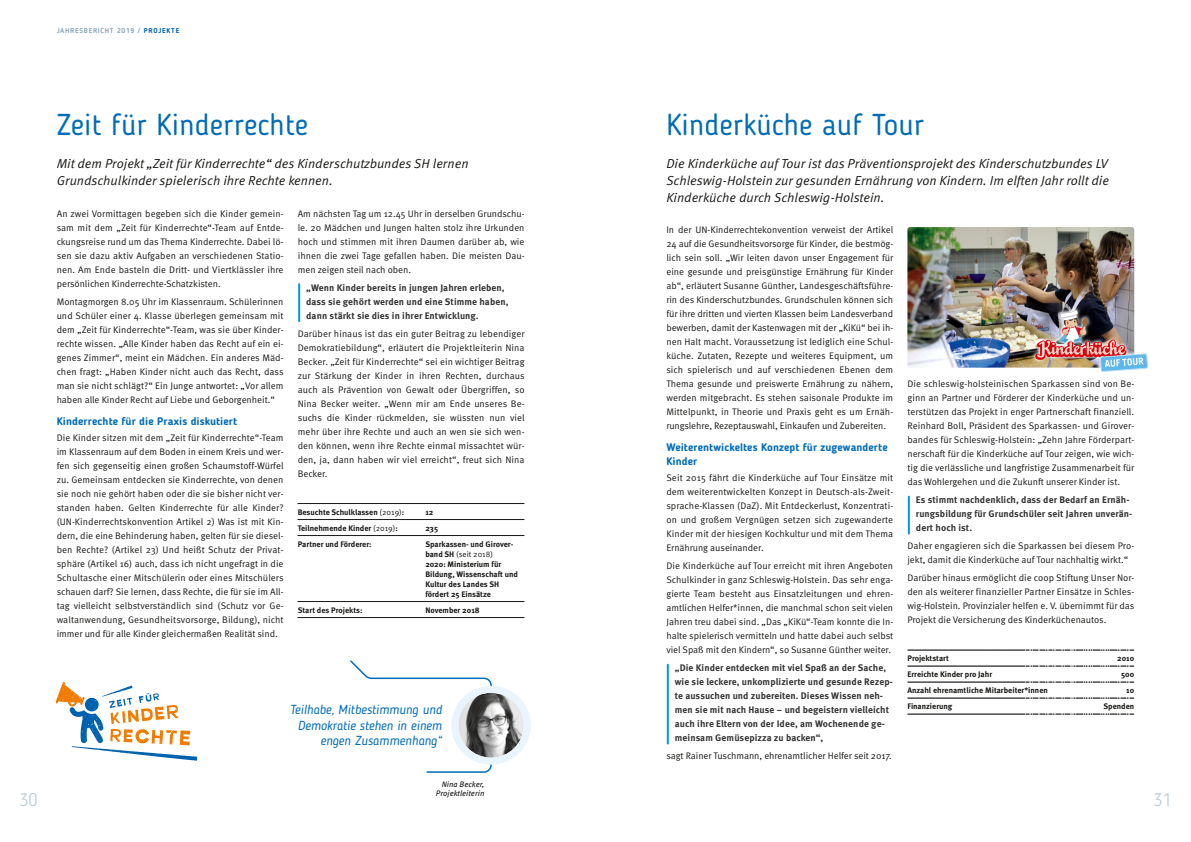
<style>
.page{position:relative;width:1191px;height:842px;background:#fff}
.page>*{position:absolute;margin:0;border:0;box-sizing:border-box;transform-origin:0 0}
.t1{font:30px "Blogger Sans";letter-spacing:.01em;color:#006cb7}
.t2{font:300 18px "Blogger Sans";color:#bacad3}
.t3{font:italic 13px/17.4px "Meta Pro";color:#181715;text-align:justify}
.t4{font:italic 13px/15.6px "Blogger Sans";color:#006cb7;text-align:right}
.t5{font:700 11px/14px "Blogger Sans";letter-spacing:.005em;color:#006cb7}
.t6{font:9.5px/14px "Meta Pro";letter-spacing:-.005em;color:#181715;text-align:justify}
.t7{font:700 9.5px/14px "Meta Pro";letter-spacing:.01em;color:#333}
.t8{font:700 8px/10px "Meta Pro";color:#181715}
.t9{font:italic 8px/9px "Meta Pro";color:#181715;text-align:right}
.t10{font:700 7px "Blogger Sans";letter-spacing:.1em;color:#8daabd}
.s1{color:#0062ae}
.s2{font-weight:400}
</style>
<div class="page">
<hr style="left:667px;top:665px;width:2px;height:79px;background:#009ad9">
<hr style="left:908px;top:497px;width:2px;height:37px;background:#009ad9">
<svg style="left:907px;top:650px;width:227px;height:1px"></svg>
<svg style="left:907px;top:666px;width:227px;height:1px"></svg>
<svg style="left:907px;top:682px;width:227px;height:1px"></svg>
<svg style="left:907px;top:698px;width:227px;height:1px"></svg>
<svg style="left:907px;top:714px;width:227px;height:1px"></svg>
<img style="left:907px;top:227px;width:227px;height:141px;border-radius:3px">
<svg style="left:57px;top:682px;width:140px;height:79px"></svg>
<img style="left:1030px;top:306px;width:105px;height:62px">
<img style="left:1035px;top:310px;width:113px;height:62px">
<hr style="left:298px;top:284px;width:2px;height:37px;background:#009ad9">
<svg style="left:298px;top:503px;width:226px;height:1px"></svg>
<svg style="left:298px;top:519px;width:226px;height:1px"></svg>
<svg style="left:298px;top:535px;width:226px;height:1px"></svg>
<svg style="left:298px;top:601px;width:226px;height:1px"></svg>
<svg style="left:298px;top:617px;width:226px;height:1px"></svg>
<svg style="left:350px;top:660px;width:181px;height:113px"></svg>
<p class="t10" style="left:57px;top:27px;width:124px">JAHRESBERICHT 2019 / <span class="s1">PROJEKTE</span></p>
<h1 class="t1" style="left:57px;top:112px;width:253px">Zeit für Kinderrechte</h1>
<h3 class="t3" style="left:57px;top:156px;width:413px">Mit dem Projekt „Zeit für Kinderrechte“ des Kinderschutzbundes SH lernen<br>Grundschulkinder spielerisch ihre Rechte kennen.</h3>
<h1 class="t1" style="left:666px;top:112px;width:259px">Kinderküche auf Tour</h1>
<h3 class="t3" style="left:666px;top:156px;width:444px">Die Kinderküche auf Tour ist das Präventionsprojekt des Kinderschutzbundes LV Schleswig-Holstein zur gesunden Ernährung von Kindern. Im elften Jahr rollt die Kinderküche durch Schleswig-Holstein.</h3>
<p class="t6" style="left:666px;top:224px;width:228px">In der UN-Kinderrechtekonvention verweist der Artikel 24 auf die Gesundheitsvorsorge für Kinder, die bestmög&shy;lich sein soll. „Wir leiten davon unser Engagement für eine gesunde und preisgünstige Ernährung für Kinder ab“, erläutert Susanne Günther, Landesgeschäftsführe&shy;rin des Kinderschutzbundes. Grundschulen können sich für ihre dritten und vierten Klassen beim Landesverband bewerben, damit der Kastenwagen mit der „KiKü“ bei ih&shy;nen Halt macht. Voraussetzung ist lediglich eine Schul&shy;küche. Zutaten, Rezepte und weiteres Equipment, um sich spielerisch und auf verschiedenen Ebenen dem Thema gesunde und preiswerte Ernährung zu nähern, werden mitgebracht. Es stehen saisonale Produkte im Mittelpunkt, in Theorie und Praxis geht es um Ernäh&shy;rungslehre, Rezeptauswahl, Einkaufen und Zubereiten.</p>
<p class="t5" style="left:666px;top:441px;width:223px">Weiterentwickeltes Konzept für zugewanderte<br>Kinder</p>
<p class="t6" style="left:666px;top:472px;width:228px">Seit 2015 fährt die Kinderküche auf Tour Einsätze mit dem weiterentwickelten Konzept in Deutsch-als-Zweit&shy;sprache-Klassen (DaZ). Mit Entdeckerlust, Konzentrati&shy;on und großem Vergnügen setzen sich zugewanderte Kinder mit der hiesigen Kochkultur und mit dem Thema Ernährung auseinander.</p>
<p class="t6" style="left:666px;top:560px;width:228px">Die Kinderküche auf Tour erreicht mit ihren Angeboten Schulkinder in ganz Schleswig-Holstein. Das sehr enga&shy;gierte Team besteht aus Einsatzleitungen und ehren&shy;amtlichen Helfer*innen, die manchmal schon seit vielen Jahren treu dabei sind. „Das „KiKü“-Team konnte die In&shy;halte spielerisch vermitteln und hatte dabei auch selbst viel Spaß mit den Kindern“, so Susanne Günther weiter.</p>
<p class="t7" style="left:675px;top:662px;width:219px">„Die Kinder entdecken mit viel Spaß an der Sache, wie sie leckere, unkomplizierte und gesunde Rezep&shy;te aussuchen und zubereiten. Dieses Wissen neh&shy;men sie mit nach Hause – und begeistern vielleicht auch ihre Eltern von der Idee, am Wochenende ge&shy;meinsam Gemüsepizza zu backen“,</p>
<p class="t6" style="left:666px;top:750px;width:227px">sagt Rainer Tuschmann, ehrenamtlicher Helfer seit 2017.</p>
<p class="t6" style="left:57px;top:207px;width:228px">An zwei Vormittagen begeben sich die Kinder gemein&shy;sam mit dem „Zeit für Kinderrechte“-Team auf Entde&shy;ckungsreise rund um das Thema Kinderrechte. Dabei lö&shy;sen sie dazu aktiv Aufgaben an verschiedenen Statio&shy;nen. Am Ende basteln die Dritt- und Viertklässler ihre persönlichen Kinderrechte-Schatzkisten.</p>
<p class="t6" style="left:57px;top:295px;width:228px">Montagmorgen 8.05 Uhr im Klassenraum. Schülerinnen und Schüler einer 4. Klasse überlegen gemeinsam mit dem „Zeit für Kinderrechte“-Team, was sie über Kinder&shy;rechte wissen. „Alle Kinder haben das Recht auf ein ei&shy;genes Zimmer“, meint ein Mädchen. Ein anderes Mäd&shy;chen fragt: „Haben Kinder nicht auch das Recht, dass man sie nicht schlägt?“ Ein Junge antwortet: „Vor allem haben alle Kinder Recht auf Liebe und Geborgenheit.“</p>
<p class="t5" style="left:57px;top:415px;width:182px">Kinderrechte für die Praxis diskutiert</p>
<p class="t6" style="left:57px;top:431px;width:228px">Die Kinder sitzen mit dem „Zeit für Kinderrechte“-Team im Klassenraum auf dem Boden in einem Kreis und wer&shy;fen sich gegenseitig einen großen Schaumstoff-Würfel zu. Gemeinsam entdecken sie Kinderrechte, von denen sie noch nie gehört haben oder die sie bisher nicht ver&shy;standen haben. Gelten Kinderrechte für alle Kinder? (UN-Kinderrechtskonvention Artikel 2) Was ist mit Kin&shy;dern, die eine Behinderung haben, gelten für sie diesel&shy;ben Rechte? (Artikel 23) Und heißt Schutz der Privat&shy;sphäre (Artikel 16) auch, dass ich nicht ungefragt in die Schultasche einer Mitschülerin oder eines Mitschülers schauen darf? Sie lernen, dass Rechte, die für sie im All&shy;tag vielleicht selbstverständlich sind (Schutz vor Ge&shy;waltanwendung, Gesundheitsvorsorge, Bildung), nicht immer und für alle Kinder gleichermaßen Realität sind.</p>
<p class="t6" style="left:298px;top:207px;width:228px">Am nächsten Tag um 12.45 Uhr in derselben Grundschu&shy;le. 20 Mädchen und Jungen halten stolz ihre Urkunden hoch und stimmen mit ihren Daumen darüber ab, wie ihnen die zwei Tage gefallen haben. Die meisten Dau&shy;men zeigen steil nach oben.</p>
<p class="t7" style="left:306px;top:281px;width:204px">„Wenn Kinder bereits in jungen Jahren erleben, dass sie gehört werden und eine Stimme haben, dann stärkt sie dies in ihrer Entwicklung.</p>
<p class="t6" style="left:298px;top:327px;width:228px">Darüber hinaus ist das ein guter Beitrag zu lebendiger Demokratiebildung“, erläutert die Projektleiterin Nina Becker. „Zeit für Kinderrechte“ sei ein wichtiger Beitrag zur Stärkung der Kinder in ihren Rechten, durchaus auch als Prävention von Gewalt oder Übergriffen, so Nina Becker weiter. „Wenn mir am Ende unseres Be&shy;suchs die Kinder rückmelden, sie wüssten nun viel mehr über ihre Rechte und auch an wen sie sich wen&shy;den können, wenn ihre Rechte einmal missachtet wür&shy;den, ja, dann haben wir viel erreicht“, freut sich Nina Becker.</p>
<p class="t8" style="left:298px;top:508px;width:108px">Besuchte Schulklassen <span class="s2">(2019)</span>:</p>
<p class="t8" style="left:425px;top:508px;width:9px">12</p>
<p class="t8" style="left:298px;top:524px;width:101px">Teilnehmende Kinder <span class="s2">(2019)</span>:</p>
<p class="t8" style="left:425px;top:524px;width:14px">235</p>
<p class="t8" style="left:298px;top:540px;width:75px">Partner und Förderer:</p>
<p class="t8" style="left:425px;top:540px;width:94px">Sparkassen- und Girover&shy;band SH <span class="s2">(seit 2018)<br></span>2020: Ministerium für<br>Bildung, Wissenschaft und<br>Kultur des Landes SH fördert 25 Einsätze</p>
<p class="t8" style="left:298px;top:606px;width:66px">Start des Projekts:</p>
<p class="t8" style="left:425px;top:606px;width:56px">November 2018</p>
<p class="t6" style="left:907px;top:378px;width:228px">Die schleswig-holsteinischen Sparkassen sind von Be&shy;ginn an Partner und Förderer der Kinderküche und un&shy;terstützen das Projekt in enger Partnerschaft finanziell.<br>Reinhard Boll, Präsident des Sparkassen- und Girover&shy;bandes für Schleswig-Holstein: „Zehn Jahre Förderpart&shy;nerschaft für die Kinderküche auf Tour zeigen, wie wich&shy;tig die verlässliche und langfristige Zusammenarbeit für das Wohlergehen und die Zukunft unserer Kinder ist.</p>
<p class="t7" style="left:916px;top:494px;width:218px">Es stimmt nachdenklich, dass der Bedarf an Ernäh&shy;rungsbildung für Grundschüler seit Jahren unverän&shy;dert hoch ist.</p>
<p class="t6" style="left:907px;top:540px;width:228px">Daher engagieren sich die Sparkassen bei diesem Pro&shy;jekt, damit die Kinderküche auf Tour nachhaltig wirkt.“</p>
<p class="t6" style="left:907px;top:572px;width:228px">Darüber hinaus ermöglicht die coop Stiftung Unser Nor&shy;den als weiterer finanzieller Partner Einsätze in Schles&shy;wig-Holstein. Provinzialer helfen e. V. übernimmt für das Projekt die Versicherung des Kinderküchenautos.</p>
<p class="t8" style="left:907px;top:654px;width:43px">Projektstart</p>
<p class="t8" style="left:1117px;top:654px;width:19px">2010</p>
<p class="t8" style="left:907px;top:670px;width:86px">Erreichte Kinder pro Jahr</p>
<p class="t8" style="left:1121px;top:670px;width:15px">500</p>
<p class="t8" style="left:907px;top:686px;width:142px">Anzahl ehrenamtliche Mitarbeiter*innen</p>
<p class="t8" style="left:1126px;top:686px;width:9px">10</p>
<p class="t8" style="left:907px;top:702px;width:46px">Finanzierung</p>
<p class="t8" style="left:1103px;top:702px;width:32px">Spenden</p>
<h3 class="t4" style="left:290px;top:703px;width:154px">Teilhabe, Mitbestimmung und<br>Demokratie stehen in einem engen Zusammenhang“</h3>
<p class="t9" style="left:436px;top:780px;width:50px">Nina Becker,<br>Projektleiterin</p>
<h2 class="t2" style="left:19px;top:792px;width:20px">30</h2>
<h2 class="t2" style="left:1153px;top:792px;width:20px">31</h2>
</div>
